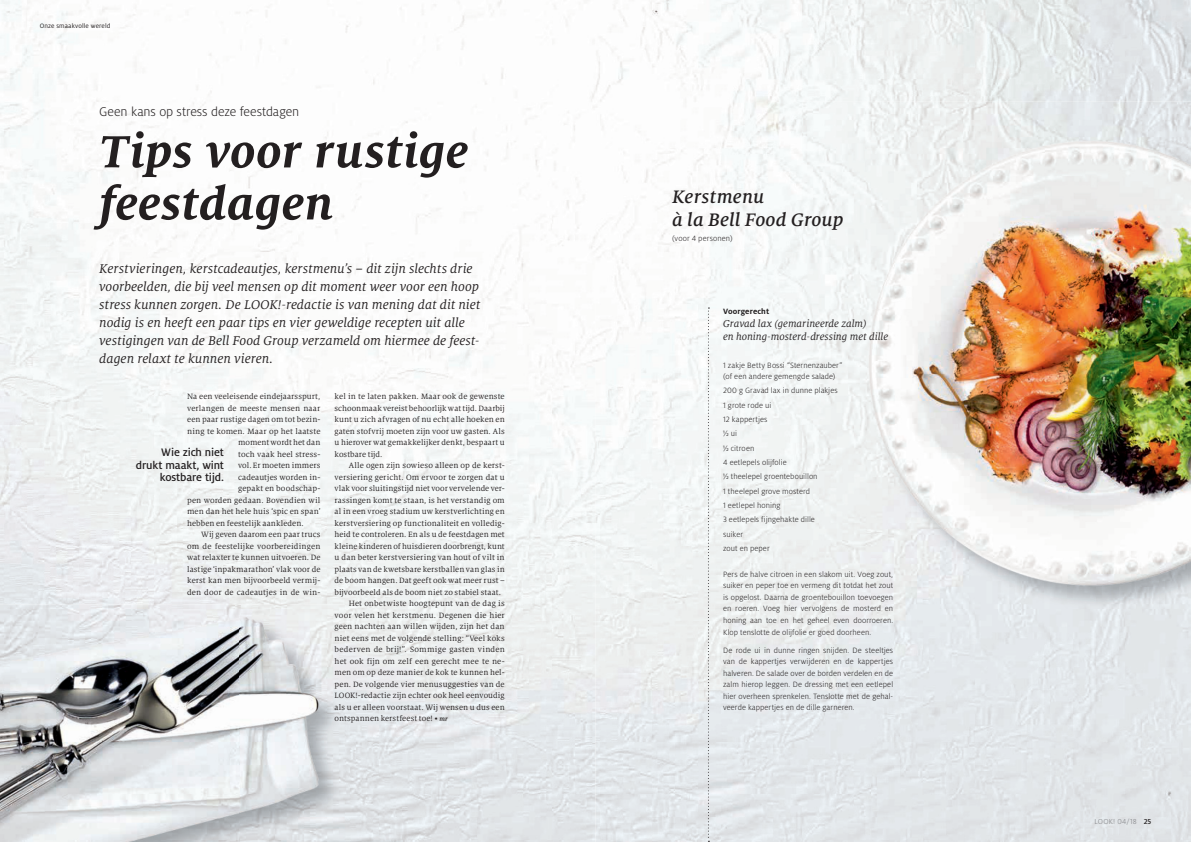
<style>
.page{position:relative;width:1191px;height:842px;background:#fff}
.page>*{position:absolute;margin:0;border:0;box-sizing:border-box;transform-origin:0 0}
.t1{font:italic 700 50px/52px "Milo Serif Pro";letter-spacing:.005em;color:#231f20}
.t2{font:italic 500 20px/23px "Milo Serif Pro";letter-spacing:.01em;color:#231f20}
.t3{font:italic 14px/18px "Milo Serif Pro";color:#231f20}
.t4{font:300 14px "Milo Pro";letter-spacing:-.005em;color:#231f20}
.t5{font:500 12px/12.5px "Milo Pro";letter-spacing:-.01em;color:#231f20;text-align:right}
.t6{font:italic 11px/13px "Milo Serif Pro";color:#231f20}
.t7{font:8.5px/11.5px "Milo Serif Pro";letter-spacing:.01em;color:#231f20;text-align:justify}
.t8{font:300 8.5px/14.3px "Milo Pro";letter-spacing:.005em;color:#231f20}
.t9{font:700 8.5px "Milo Pro";letter-spacing:.015em;color:#231f20}
.t10{font:300 8px "Milo Pro";letter-spacing:.025em;color:#808285}
.t11{font:7px "Milo Pro";letter-spacing:.02em;color:#231f20}
.s1{font-weight:500;font-style:italic;font-size:7px}
.s2{font-weight:500;color:#231f20}
</style>
<div class="page">
<img style="left:0;top:0;width:1191px;height:842px">
<img style="left:0;top:605px;width:345px;height:33px">
<img style="left:342px;top:638px;width:3px;height:204px">
<img style="left:0;top:616px;width:342px;height:226px">
<svg style="left:708px;top:308px;width:1px;height:534px"></svg>
<img style="left:803px;top:102px;width:388px;height:70px">
<img style="left:803px;top:172px;width:70px;height:460px">
<img style="left:873px;top:609px;width:318px;height:23px">
<img style="left:867px;top:140px;width:324px;height:469px">
<p class="t11" style="left:40px;top:22px;width:72px">Onze smaakvolle wereld</p>
<h3 class="t4" style="left:99px;top:104px;width:202px">Geen kans op stress deze feestdagen</h3>
<h1 class="t1" style="left:99px;top:125px;width:370px">Tips voor rustige feestdagen</h1>
<p class="t3" style="left:99px;top:259px;width:383px">Kerstvieringen, kerstcadeautjes, kerstmenu’s – dit zijn slechts drie voorbeelden, die bij veel mensen op dit moment weer voor een hoop stress kunnen zorgen. De LOOK!-redactie is van mening dat dit niet nodig is en heeft een paar tips en vier geweldige recepten uit alle vestigingen van de Bell Food Group verzameld om hiermee de feest&shy;dagen relaxt te kunnen vieren.</p>
<p class="t7" style="left:187px;top:391px;width:135px">Na een veeleisende eindejaarsspurt,</p>
<p class="t7" style="left:187px;top:402px;width:135px">verlangen de meeste mensen naar</p>
<p class="t7" style="left:187px;top:414px;width:135px">een paar rustige dagen om tot bezin-</p>
<p class="t7" style="left:187px;top:425px;width:135px">ning te komen. Maar op het laatste</p>
<p class="t7" style="left:238px;top:437px;width:84px">moment wordt het dan</p>
<p class="t7" style="left:238px;top:448px;width:84px">toch vaak heel stress-</p>
<p class="t7" style="left:238px;top:460px;width:84px">vol. Er moeten immers</p>
<p class="t7" style="left:238px;top:471px;width:84px">cadeautjes worden in-</p>
<p class="t7" style="left:238px;top:483px;width:84px">gepakt en boodschap-</p>
<p class="t7" style="left:187px;top:494px;width:135px">pen worden gedaan. Bovendien wil</p>
<p class="t7" style="left:187px;top:506px;width:135px">men dan het hele huis ‘spic en span’</p>
<p class="t7" style="left:187px;top:517px;width:118px">hebben en feestelijk aankleden.</p>
<p class="t7" style="left:201px;top:529px;width:121px">Wij geven daarom een paar trucs</p>
<p class="t7" style="left:187px;top:540px;width:135px">om de feestelijke voorbereidingen</p>
<p class="t7" style="left:187px;top:552px;width:135px">wat relaxter te kunnen uitvoeren. De</p>
<p class="t7" style="left:187px;top:563px;width:135px">lastige ‘inpakmarathon’ vlak voor de</p>
<p class="t7" style="left:187px;top:575px;width:135px">kerst kan men bijvoorbeeld vermij-</p>
<p class="t7" style="left:187px;top:586px;width:135px">den door de cadeautjes in de win-</p>
<p class="t7" style="left:334px;top:391px;width:172px">kel in te laten pakken. Maar ook de gewenste schoonmaak vereist behoorlijk wat tijd. Daarbij kunt u zich afvragen of nu echt alle hoeken en gaten stofvrij moeten zijn voor uw gasten. Als u hierover wat gemakkelijker denkt, bespaart u kostbare tijd.</p>
<p class="t7" style="left:349px;top:460px;width:157px">Alle ogen zijn sowieso alleen op de kerst-</p>
<p class="t7" style="left:334px;top:471px;width:172px">versiering gericht. Om ervoor te zorgen dat u</p>
<p class="t7" style="left:334px;top:483px;width:172px">vlak voor sluitingstijd niet voor vervelende ver-</p>
<p class="t7" style="left:334px;top:494px;width:172px">rassingen komt te staan, is het verstandig om</p>
<p class="t7" style="left:334px;top:506px;width:172px">al in een vroeg stadium uw kerstverlichting en</p>
<p class="t7" style="left:334px;top:517px;width:172px">kerstversiering op functionaliteit en volledig-</p>
<p class="t7" style="left:334px;top:529px;width:172px">heid te controleren. En als u de feestdagen met</p>
<p class="t7" style="left:334px;top:540px;width:172px">kleine kinderen of huisdieren doorbrengt, kunt</p>
<p class="t7" style="left:334px;top:552px;width:172px">u dan beter kerstversiering van hout of vilt in</p>
<p class="t7" style="left:334px;top:563px;width:172px">plaats van de kwetsbare kerstballen van glas in</p>
<p class="t7" style="left:334px;top:575px;width:172px">de boom hangen. Dat geeft ook wat meer rust –</p>
<p class="t7" style="left:334px;top:586px;width:168px">bijvoorbeeld als de boom niet zo stabiel staat.</p>
<p class="t7" style="left:349px;top:598px;width:157px">Het onbetwiste hoogtepunt van de dag is</p>
<p class="t7" style="left:334px;top:609px;width:172px">voor velen het kerstmenu. Degenen die hier</p>
<p class="t7" style="left:334px;top:621px;width:172px">geen nachten aan willen wijden, zijn het dan</p>
<p class="t7" style="left:334px;top:632px;width:172px">niet eens met de volgende stelling: “Veel koks</p>
<p class="t7" style="left:334px;top:644px;width:172px">bederven de brij!”. Sommige gasten vinden</p>
<p class="t7" style="left:334px;top:655px;width:172px">het ook fijn om zelf een gerecht mee te ne-</p>
<p class="t7" style="left:334px;top:667px;width:172px">men om op deze manier de kok te kunnen hel-</p>
<p class="t7" style="left:334px;top:678px;width:172px">pen. De volgende vier menusuggesties van de</p>
<p class="t7" style="left:334px;top:690px;width:172px">LOOK!-redactie zijn echter ook heel eenvoudig</p>
<p class="t7" style="left:334px;top:701px;width:172px">als u er alleen voorstaat. Wij wensen u dus een</p>
<p class="t7" style="left:334px;top:713px;width:115px">ontspannen kerstfeest toe! • <span class="s1">mr</span></p>
<h3 class="t5" style="left:136px;top:446px;width:90px">Wie zich niet drukt maakt, wint kostbare tijd.</h3>
<h2 class="t2" style="left:672px;top:185px;width:173px">Kerstmenu<br>à la Bell Food Group</h2>
<p class="t8" style="left:672px;top:231px;width:62px">(voor 4 personen)</p>
<p class="t9" style="left:723px;top:306px;width:48px">Voorgerecht</p>
<p class="t6" style="left:723px;top:317px;width:167px">Gravad lax (gemarineerde zalm)<br>en honing-mosterd-dressing met dille</p>
<p class="t8" style="left:723px;top:359px;width:121px;line-height:11.5px">1 zakje Betty Bossi “Sternenzauber” (of een andere gemengde salade)</p>
<p class="t8" style="left:723px;top:384px;width:116px">200 g Gravad lax in dunne plakjes<br>1 grote rode ui<br>12 kappertjes<br>½ ui<br>½ citroen<br>4 eetlepels olijfolie<br>½ theelepel groentebouillon<br>1 theelepel grove mosterd<br>1 eetlepel honing<br>3 eetlepels fijngehakte dille<br>suiker<br>zout en peper</p>
<p class="t8" style="left:723px;top:568px;width:172px;line-height:11.5px;text-align:justify">Pers de halve citroen in een slakom uit. Voeg zout, suiker en peper toe en vermeng dit totdat het zout is opgelost. Daarna de groentebouillon toevoegen en roeren. Voeg hier vervolgens de mosterd en honing aan toe en het geheel even doorroeren.</p>
<p class="t8" style="left:723px;top:624px;width:172px;line-height:17.2px">Klop tenslotte de olijfolie er goed doorheen.<br>De rode ui in dunne ringen snijden. De steeltjes</p>
<p class="t8" style="left:723px;top:656px;width:172px;line-height:11.5px;text-align:justify">van de kappertjes verwijderen en de kappertjes halveren. De salade over de borden verdelen en de zalm hierop leggen. De dressing met een eetlepel hier overheen sprenkelen. Tenslotte met de gehal&shy;veerde kappertjes en de dille garneren.</p>
<p class="t10" style="left:1094px;top:817px;width:58px">LOOK! 04/18 <span class="s2">25</span></p>
</div>
